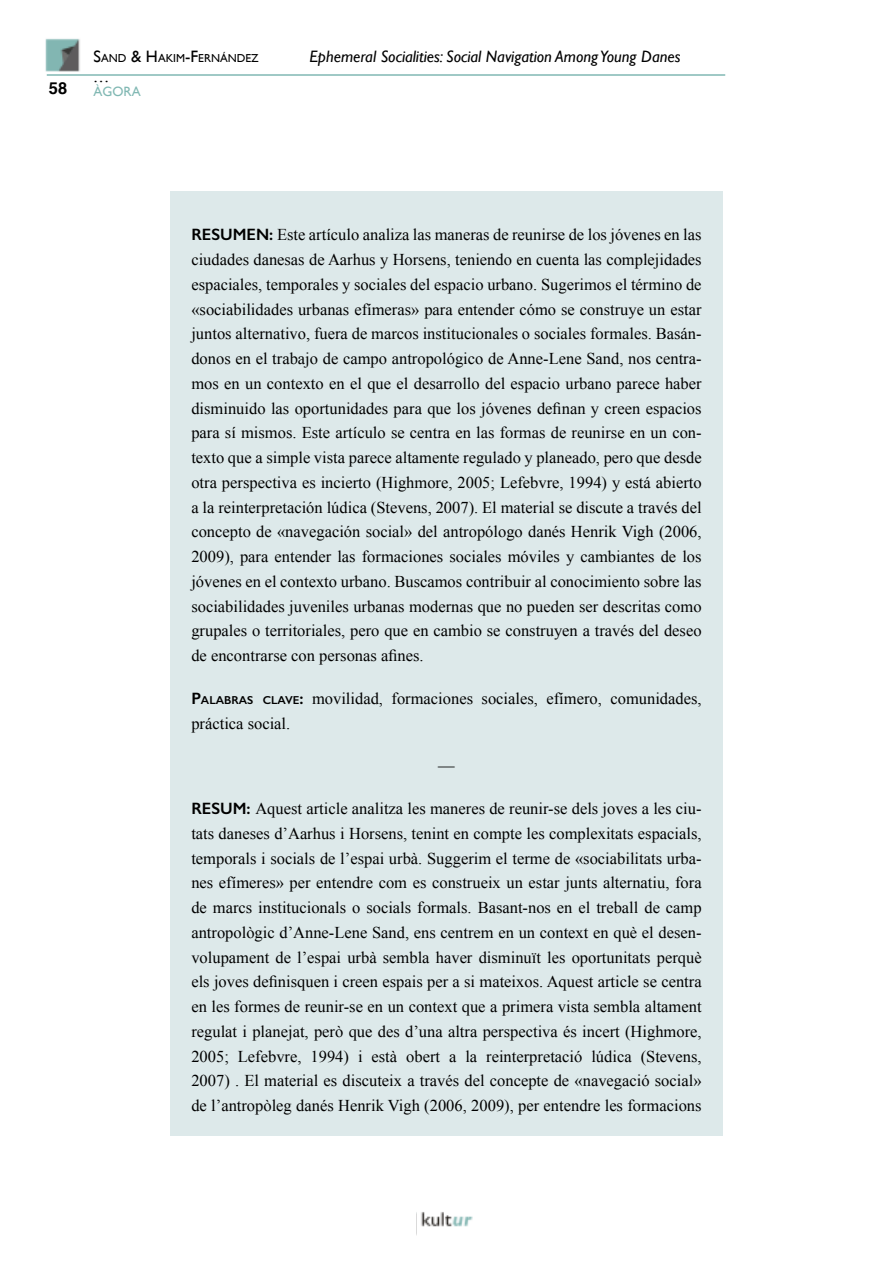
<style>
.page{position:relative;width:893px;height:1263px;background:#fff}
.page>*{position:absolute;margin:0;border:0;box-sizing:border-box;transform-origin:0 0}
.Resumen_abstract{font:16.5px/24.8px "Times New Roman";color:#000;text-align:justify}
.t1{font:italic 16.5px "Gill Sans";color:#000}
.t2{font:700 16.5px "Helvetica";color:#000}
.t3{font:13.5px "Gill Sans";color:#81b8b3}
.t4{font:11.55px "Gill Sans";color:#000}
.s1{font-size:16.5px}
.s2{font-family:"Gill Sans";font-weight:600}
.s3{font-family:"Gill Sans";font-weight:600;font-size:11.55px}
</style>
<div class="page">
<img style="left:45px;top:38px;width:35px;height:34px">
<img style="left:421px;top:1212px;width:52px;height:15px">
<hr style="left:47px;top:74px;width:678px;height:2px;background:#81b8b3">
<div style="left:170px;top:191px;width:553px;height:944px;background:#dde9ea"></div>
<p class="t2" style="left:49px;top:75px;width:20px">58</p>
<p class="t4" style="left:94px;top:52px;width:167px"><span class="s1">S</span>AND <span class="s1">&amp; H</span>AKIM<span class="s1">-F</span>ERNÁNDEZ</p>
<p class="t1" style="left:310px;top:47px;width:372px">Ephemeral Socialities: Social Navigation Among Young Danes</p>
<p class="t1" style="left:94px;top:67px;width:18px">…</p>
<p class="t3" style="left:94px;top:83px;width:49px">ÀGORA</p>
<p class="Resumen_abstract" style="left:191px;top:222px;width:512px"><span class="s2">RESUMEN:</span> Este artículo analiza las maneras de reunirse de los jóvenes en las ciudades danesas de Aarhus y Horsens, teniendo en cuenta las complejidades espaciales, temporales y sociales del espacio urbano. Sugerimos el término de «sociabilidades urbanas efímeras» para entender cómo se construye un estar juntos alternativo, fuera de marcos institucionales o sociales formales. Basán&shy;donos en el trabajo de campo antropológico de Anne-Lene Sand, nos centra&shy;mos en un contexto en el que el desarrollo del espacio urbano parece haber disminuido las oportunidades para que los jóvenes definan y creen espacios para sí mismos. Este artículo se centra en las formas de reunirse en un con&shy;texto que a simple vista parece altamente regulado y planeado, pero que desde otra perspectiva es incierto (Highmore, 2005; Lefebvre, 1994) y está abierto a la reinterpretación lúdica (Stevens, 2007). El material se discute a través del concepto de «navegación social» del antropólogo danés Henrik Vigh (2006, 2009), para entender las formaciones sociales móviles y cambiantes de los jóvenes en el contexto urbano. Buscamos contribuir al conocimiento sobre las sociabilidades juveniles urbanas modernas que no pueden ser descritas como grupales o territoriales, pero que en cambio se construyen a través del deseo de encontrarse con personas afines.</p>
<p class="Resumen_abstract" style="left:191px;top:686px;width:512px"><span class="s2">P</span><span class="s3">ALABRAS CLAVE</span><span class="s2">:</span> movilidad, formaciones sociales, efímero, comunidades, práctica social.</p>
<p class="Resumen_abstract" style="left:438px;top:753px;width:18px">—</p>
<p class="Resumen_abstract" style="left:191px;top:796px;width:512px"><span class="s2">RESUM:</span> Aquest article analitza les maneres de reunir-se dels joves a les ciu&shy;tats daneses d’Aarhus i Horsens, tenint en compte les complexitats espacials, temporals i socials de l’espai urbà. Suggerim el terme de «sociabilitats urba&shy;nes efímeres» per entendre com es construeix un estar junts alternatiu, fora de marcs institucionals o socials formals. Basant-nos en el treball de camp antropològic d’Anne-Lene Sand, ens centrem en un context en què el desen&shy;volupament de l’espai urbà sembla haver disminuït les oportunitats perquè els joves definisquen i creen espais per a si mateixos. Aquest article se centra en les formes de reunir-se en un context que a primera vista sembla altament regulat i planejat, però que des d’una altra perspectiva és incert (Highmore, 2005; Lefebvre, 1994) i està obert a la reinterpretació lúdica (Stevens, 2007) . El material es discuteix a través del concepte de «navegació social» de l’antropòleg danés Henrik Vigh (2006, 2009), per entendre les formacions</p>
</div>
